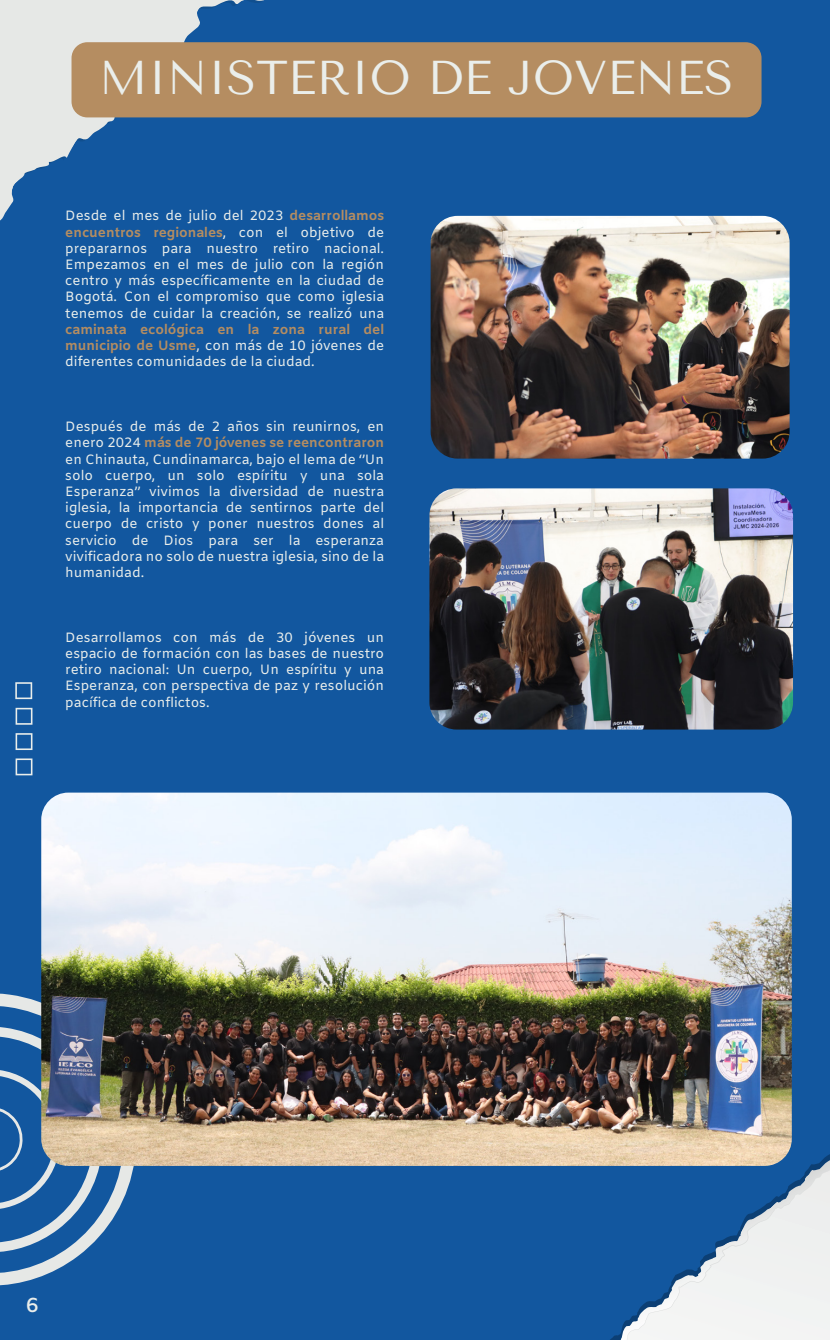
<style>
.page{position:relative;width:830px;height:1340px;background:#fff}
.page>*{position:absolute;margin:0;border:0;box-sizing:border-box;transform-origin:0 0}
.t1{font:47.25px "Tenor Sans";color:#eaeeeb}
.t2{font:600 20.25px "Amiko";color:#eaeeeb}
.t3{font:13.5px/16.2px "Amiko";color:#eaeeeb;text-align:justify}
.s1{font-weight:700;color:#b58d61}
</style>
<div class="page">
<div style="left:0;top:0;width:829px;height:1339px;background:#12579f"></div>
<div style="left:0;top:0;width:284px;height:118px;background:#e6e8e6"></div>
<svg style="left:154px;top:0;width:128px;height:42px"></svg>
<svg style="left:0;top:65px;width:127px;height:156px"></svg>
<svg style="left:532px;top:1093px;width:297px;height:246px"></svg>
<div style="left:71px;top:42px;width:690px;height:75px;background:#b58d61;border-radius:16px"></div>
<svg style="left:0;top:993px;width:140px;height:292px"></svg>
<svg style="left:15px;top:682px;width:17px;height:17px"></svg>
<svg style="left:16px;top:707px;width:16px;height:17px"></svg>
<svg style="left:16px;top:733px;width:16px;height:17px"></svg>
<svg style="left:16px;top:758px;width:16px;height:17px"></svg>
<img style="left:41px;top:792px;width:750px;height:373px">
<img style="left:430px;top:216px;width:359px;height:242px">
<img style="left:429px;top:488px;width:363px;height:241px">
<h1 class="t1" style="left:99px;top:50px;width:635px">MINISTERIO DE JOVENES</h1>
<p class="t3" style="left:65px;top:209px;width:320px">Desde el mes de julio del 2023 <span class="s1">desarrollamos encuentros regionales</span>, con el objetivo de prepararnos para nuestro retiro nacional.<br>Empezamos en el mes de julio con la región centro y más específicamente en la ciudad de Bogotá. Con el compromiso que como iglesia tenemos de cuidar la creación, se realizó una</p>
<p class="t3" style="left:65px;top:322px;width:320px"><span class="s1">caminata ecológica en la zona rural del municipio de Usme</span>, con más de 10 jóvenes de diferentes comunidades de la ciudad.</p>
<p class="t3" style="left:65px;top:419px;width:320px">Después de más de 2 años sin reunirnos, en enero 2024 <span class="s1">más de 70 jóvenes se reencontraron </span>en Chinauta, Cundinamarca, bajo el lema de ‘’Un solo cuerpo, un solo espíritu y una sola Esperanza’’ vivimos la diversidad de nuestra iglesia, la importancia de sentirnos parte del cuerpo de cristo y poner nuestros dones al servicio de Dios para ser la esperanza vivificadora no solo de nuestra iglesia, sino de la humanidad.</p>
<p class="t3" style="left:65px;top:630px;width:320px">Desarrollamos con más de 30 jóvenes un espacio de formación con las bases de nuestro retiro nacional: Un cuerpo, Un espíritu y una Esperanza, con perspectiva de paz y resolución pacífica de conflictos.</p>
<h2 class="t2" style="left:26px;top:1293px;width:14px">6</h2>
</div>
